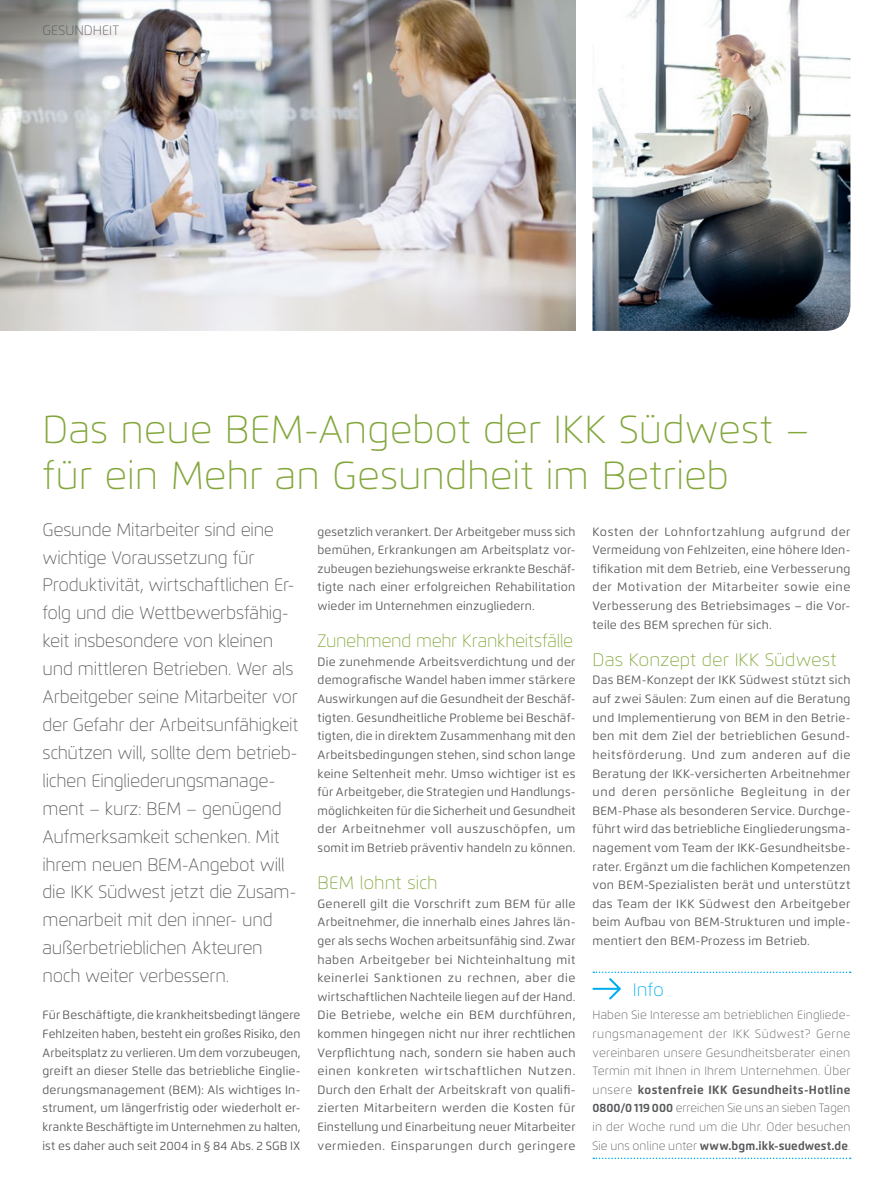
<style>
.page{position:relative;width:893px;height:1191px;background:#fff}
.page>*{position:absolute;margin:0;border:0;box-sizing:border-box;transform-origin:0 0}
.t1{font:100 39px/46.5px "Flexo";letter-spacing:-.005em;color:#83a73c}
.t2{font:100 18px/27.9px "Flexo";letter-spacing:-.015em;color:#57585a}
.t3{font:100 18px "Flexo";letter-spacing:-.005em;color:#83a73c}
.t4{font:100 18px "Flexo";letter-spacing:-.005em;color:#83a73c;scale:.96 1}
.t5{font:100 18px "Flexo";color:#00aeef}
.t6{font:100 13.5px "Flexo";color:#57585a}
.t7{font:12px/18.6px "Flexo";letter-spacing:.015em;color:#57585a;text-align:justify}
.t8{font:100 12px/18.6px "Flexo";letter-spacing:.015em;color:#57585a;text-align:justify}
.s1{font-weight:700}
</style>
<div class="page">
<img style="left:0;top:0;width:575px;height:331px">
<img style="left:592px;top:0;width:258px;height:331px">
<svg style="left:593px;top:1157px;width:258px;height:2px"></svg>
<svg style="left:592px;top:971px;width:259px;height:28px"></svg>
<p class="t6" style="left:43px;top:22px;width:78px">GESUNDHEIT</p>
<h1 class="t1" style="left:43px;top:406px;width:769px">Das neue BEM-Angebot der IKK Südwest – für ein Mehr an Gesundheit im Betrieb</h1>
<p class="t2" style="left:43px;top:515px;width:257px">Gesunde Mitarbeiter sind eine wichtige Voraussetzung für<br>Produktivität, wirtschaftlichen Er&shy;folg und die Wettbewerbsfähig&shy;keit insbesondere von kleinen und mittleren Betrieben. Wer als<br>Arbeitgeber seine Mitarbeiter vor der Gefahr der Arbeitsunfähigkeit schützen will, sollte dem betrieb&shy;lichen Eingliederungsmanage&shy;ment – kurz: BEM – genügend<br>Aufmerksamkeit schenken. Mit ihrem neuen BEM-Angebot will die IKK Südwest jetzt die Zusam&shy;menarbeit mit den inner- und außerbetrieblichen Akteuren noch weiter verbessern.</p>
<p class="t7" style="left:317px;top:522px;width:259px">gesetzlich verankert. Der Arbeitgeber muss sich bemühen, Erkrankungen am Arbeitsplatz vor&shy;zubeugen beziehungsweise erkrankte Beschäf&shy;tigte nach einer erfolgreichen Rehabilitation wieder im Unternehmen einzugliedern.</p>
<h2 class="t4" style="left:317px;top:630px;width:268px">Zunehmend mehr Krankheitsfälle</h2>
<p class="t7" style="left:317px;top:652px;width:259px">Die zunehmende Arbeitsverdichtung und der demografische Wandel haben immer stärkere Auswirkungen auf die Gesundheit der Beschäf&shy;tigten. Gesundheitliche Probleme bei Beschäf&shy;tigten, die in direktem Zusammenhang mit den Arbeitsbedingungen stehen, sind schon lange keine Seltenheit mehr. Umso wichtiger ist es für Arbeitgeber, die Strategien und Handlungs&shy;möglichkeiten für die Sicherheit und Gesundheit der Arbeitnehmer voll auszuschöpfen, um somit im Betrieb präventiv handeln zu können.</p>
<h2 class="t3" style="left:317px;top:872px;width:122px">BEM lohnt sich</h2>
<p class="t7" style="left:317px;top:894px;width:259px">Generell gilt die Vorschrift zum BEM für alle Arbeitnehmer, die innerhalb eines Jahres län&shy;ger als sechs Wochen arbeitsunfähig sind. Zwar haben Arbeitgeber bei Nichteinhaltung mit keinerlei Sanktionen zu rechnen, aber die wirtschaftlichen Nachteile liegen auf der Hand.<br>Die Betriebe, welche ein BEM durchführen, kommen hingegen nicht nur ihrer rechtlichen Verpflichtung nach, sondern sie haben auch einen konkreten wirtschaftlichen Nutzen.<br>Durch den Erhalt der Arbeitskraft von qualifi&shy;zierten Mitarbeitern werden die Kosten für Einstellung und Einarbeitung neuer Mitarbeiter vermieden. Einsparungen durch geringere</p>
<p class="t7" style="left:592px;top:522px;width:259px">Kosten der Lohnfortzahlung aufgrund der Vermeidung von Fehlzeiten, eine höhere Iden&shy;tifikation mit dem Betrieb, eine Verbesserung der Motivation der Mitarbeiter sowie eine Verbesserung des Betriebsimages – die Vor&shy;teile des BEM sprechen für sich.</p>
<h2 class="t3" style="left:592px;top:649px;width:246px">Das Konzept der IKK Südwest</h2>
<p class="t7" style="left:592px;top:671px;width:259px">Das BEM-Konzept der IKK Südwest stützt sich auf zwei Säulen: Zum einen auf die Beratung und Implementierung von BEM in den Betrie&shy;ben mit dem Ziel der betrieblichen Gesund&shy;heitsförderung. Und zum anderen auf die Beratung der IKK-versicherten Arbeitnehmer und deren persönliche Begleitung in der BEM-Phase als besonderen Service. Durchge&shy;führt wird das betriebliche Eingliederungsma&shy;nagement vom Team der IKK-Gesundheitsbe&shy;rater. Ergänzt um die fachlichen Kompetenzen von BEM-Spezialisten berät und unterstützt das Team der IKK Südwest den Arbeitgeber beim Aufbau von BEM-Strukturen und imple&shy;mentiert den BEM-Prozess im Betrieb.</p>
<h2 class="t5" style="left:633px;top:978px;width:33px">Info</h2>
<p class="t7" style="left:43px;top:1006px;width:259px;text-align:left">Für Beschäftigte, die krankheitsbedingt längere Fehlzeiten haben, besteht ein großes Risiko, den Arbeitsplatz zu verlieren. Um dem vorzubeugen, greift an dieser Stelle das betriebliche Einglie&shy;derungsmanagement (BEM): Als wichtiges In&shy;strument, um längerfristig oder wiederholt er&shy;krankte Beschäftigte im Unternehmen zu halten, ist es daher auch seit 2004 in § 84 Abs. 2 SGB IX</p>
<p class="t8" style="left:592px;top:1006px;width:259px">Haben Sie Interesse am betrieblichen Eingliede&shy;rungsmanagement der IKK Südwest? Gerne vereinbaren unsere Gesundheitsberater einen Termin mit Ihnen in Ihrem Unternehmen. Über unsere <span class="s1">kostenfreie IKK Gesundheits-Hotline 0800/0 119 000</span> erreichen Sie uns an sieben Tagen in der Woche rund um die Uhr. Oder besuchen Sie uns online unter <span class="s1">www.bgm.ikk-suedwest.de</span>.</p>
</div>
